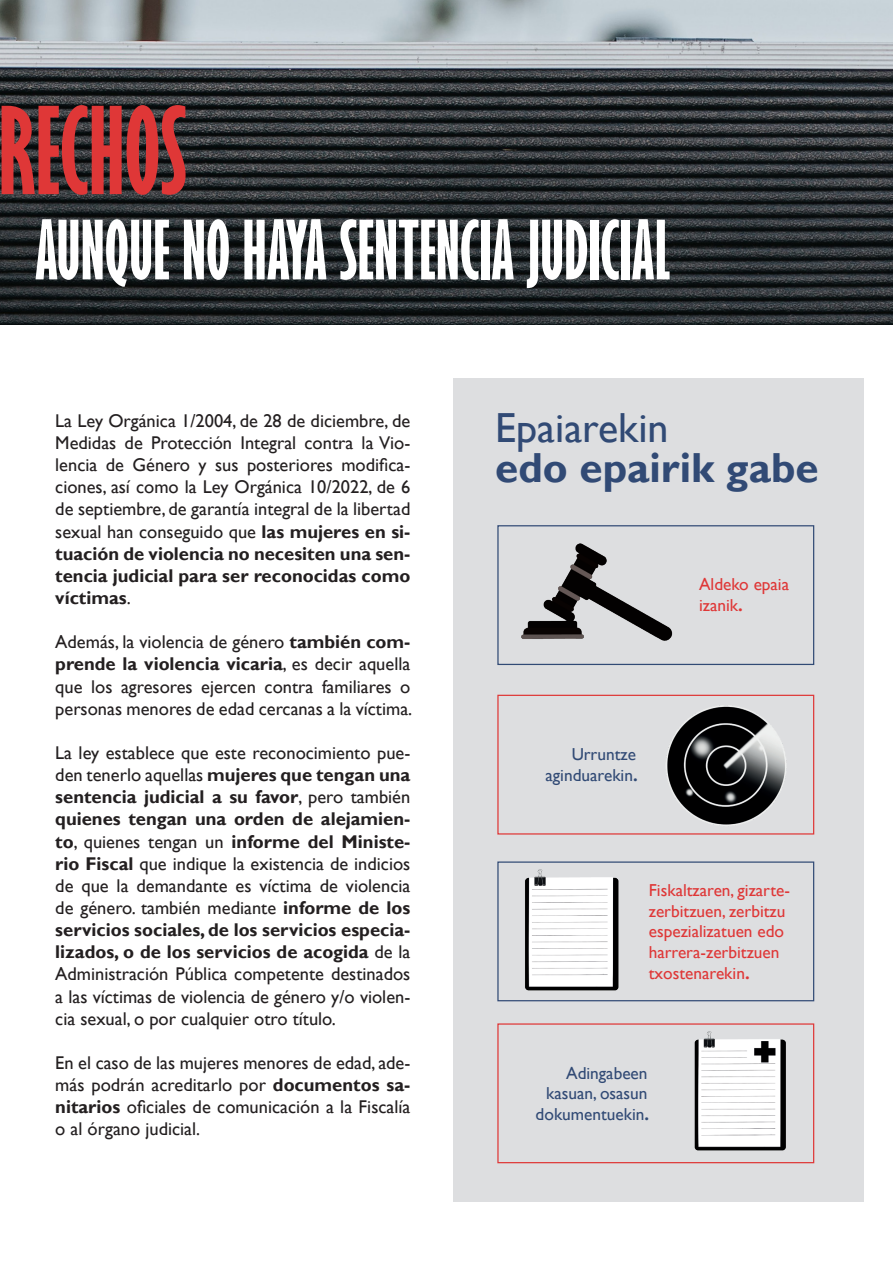
<style>
.page{position:relative;width:893px;height:1263px;background:#fff}
.page>*{position:absolute;margin:0;border:0;box-sizing:border-box;transform-origin:0 0}
.t1{font:700 extra-condensed 111px "Gill Sans";color:#df3737}
.t2{font:700 extra-condensed 75px "Gill Sans";color:#fff}
.t3{font:700 42px "Gill Sans";color:#314a75}
.t4{font:42px "Gill Sans";color:#314a75}
.t5{font:18.45px/22.2px "Gill Sans";color:#231f20;text-align:justify}
.t6{font:17.25px/20.7px "Gill Sans";color:#df3737}
.t7{font:17.25px/20.7px "Gill Sans";color:#314a75;text-align:right}
.s1{font-weight:700}
.s2{font-size:18px}
</style>
<div class="page">
<div style="left:453px;top:378px;width:410px;height:823px;background:#dddee0"></div>
<img style="left:0;top:0;width:893px;height:324px">
<img style="left:521px;top:543px;width:152px;height:98px">
<img style="left:666px;top:705px;width:120px;height:121px">
<img style="left:525px;top:869px;width:94px;height:122px">
<img style="left:694px;top:1031px;width:92px;height:120px">
<div style="left:497px;top:695px;width:317px;height:139px;border:1px solid #df3737"></div>
<div style="left:497px;top:525px;width:317px;height:140px;border:1px solid #314a75"></div>
<div style="left:497px;top:861px;width:317px;height:140px;border:1px solid #314a75"></div>
<div style="left:497px;top:1023px;width:317px;height:140px;border:1px solid #df3737"></div>
<h1 class="t1" style="left:-1px;top:83px;width:190px">RECHOS</h1>
<p class="t2" style="left:35px;top:204px;width:637px">AUNQUE NO HAYA SENTENCIA JUDICIAL</p>
<p class="t5" style="left:55px;top:410px;width:357px">La Ley Orgánica 1/2004, de 28 de diciembre, de Medidas de Protección Integral contra la Vio&shy;lencia de Género y sus posteriores modifica&shy;ciones, así como la Ley Orgánica 10/2022, de 6 de septiembre, de garantía integral de la libertad sexual han conseguido que <span class="s1">las mujeres en si&shy;tuación de violencia no necesiten una sen&shy;tencia judicial para ser reconocidas como víctimas</span>.</p>
<p class="t5" style="left:55px;top:631px;width:358px">Además, la violencia de género <span class="s1">también com&shy;prende la violencia vicaria</span>, es decir aquella que los agresores ejercen contra familiares o personas menores de edad cercanas a la víctima.</p>
<p class="t5" style="left:55px;top:742px;width:357px">La ley establece que este reconocimiento pue&shy;den tenerlo aquellas <span class="s1">mujeres que tengan una sentencia judicial a su favor</span>, pero también <span class="s1">quienes tengan una orden de alejamien&shy;to</span>, quienes tengan un <span class="s1">informe del Ministe&shy;rio Fiscal</span> que indique la existencia de indicios de que la demandante es víctima de violencia de género. también mediante <span class="s1">informe de los servicios sociales, de los servicios especia&shy;lizados, o de los servicios de acogida</span> de la Administración Pública competente destinados a las víctimas de violencia de género y/o violen&shy;cia sexual, o por cualquier otro título.</p>
<p class="t5" style="left:55px;top:1052px;width:357px">En el caso de las mujeres menores de edad, ade&shy;más podrán acreditarlo por <span class="s1">documentos sa&shy;nitarios</span> oficiales de comunicación a la Fiscalía o al órgano judicial<span class="s2">.</span></p>
<p class="t4" style="left:495px;top:403px;width:175px">Epaiarekin</p>
<p class="t3" style="left:495px;top:443px;width:325px">edo epairik gabe</p>
<p class="t6" style="left:699px;top:574px;width:92px">Aldeko epaia</p>
<p class="t6" style="left:699px;top:595px;width:45px">izanik<span class="s1">.</span></p>
<p class="t7" style="left:572px;top:744px;width:66px">Urruntze</p>
<p class="t7" style="left:545px;top:765px;width:94px">aginduarekin<span class="s1">.</span></p>
<p class="t6" style="left:649px;top:880px;width:143px">Fiskaltzaren, gizarte&shy;zerbitzuen, zerbitzu espezializatuen edo harrera-zerbitzuen txostenarekin<span class="s1">.</span></p>
<p class="t7" style="left:546px;top:1063px;width:103px">Adingabeen kasuan, osasun</p>
<p class="t7" style="left:536px;top:1104px;width:115px">dokumentuekin<span class="s1">.</span></p>
</div>
